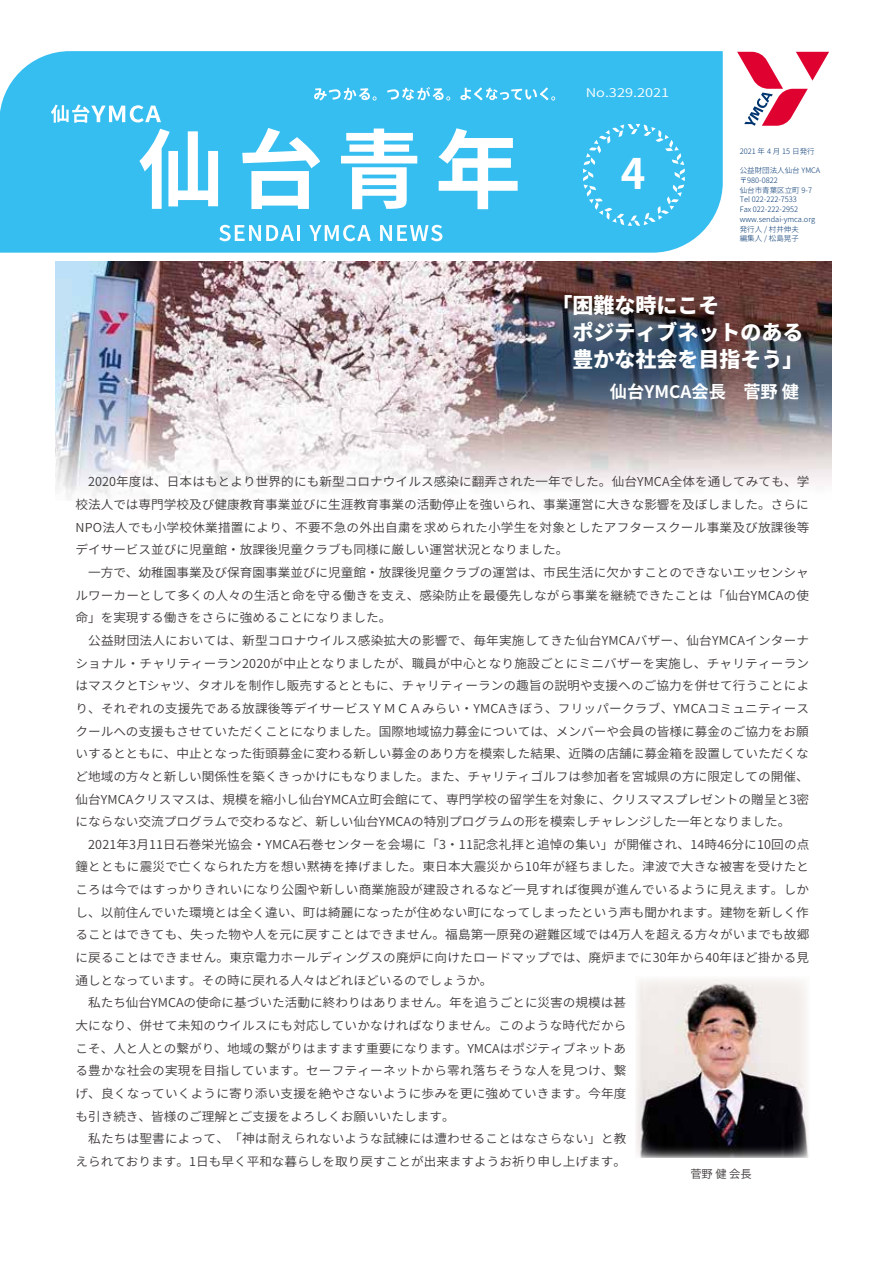
<style>
.page{position:relative;width:893px;height:1263px;background:#fff}
.page>*{position:absolute;margin:0;border:0;box-sizing:border-box;transform-origin:0 0}
.t1{font:700 42px "Source Han Sans JP";color:#fff}
.t2{font:800 21px/27px "Source Han Sans JP";color:#fff}
.t3{font:700 17.25px "Source Han Sans JP";color:#fff}
.t4{font:12.3px/22.6px "Source Han Sans JP";letter-spacing:.01em;color:#3e3a39}
.t5{font:12px "Source Han Sans JP";color:#fff;scale:1.22 1}
.t6{font:11.25px "Source Han Sans JP";color:#3e3a39}
.t7{font:300 7.5px/9.8px "Source Han Sans JP";color:#003570}
</style>
<div class="page">
<div style="left:0;top:51px;width:723px;height:202px;background:#37bef0"></div>
<svg style="left:139px;top:129px;width:79px;height:80px"></svg>
<svg style="left:242px;top:128px;width:78px;height:81px"></svg>
<svg style="left:341px;top:129px;width:76px;height:80px"></svg>
<svg style="left:438px;top:128px;width:80px;height:81px"></svg>
<svg style="left:314px;top:88px;width:63px;height:13px"></svg>
<svg style="left:387px;top:87px;width:63px;height:14px"></svg>
<svg style="left:460px;top:87px;width:95px;height:14px"></svg>
<svg style="left:737px;top:52px;width:92px;height:74px"></svg>
<svg style="left:51px;top:104px;width:110px;height:19px"></svg>
<svg style="left:219px;top:225px;width:75px;height:16px"></svg>
<hr style="left:297px;top:225px;width:3px;height:16px;background:#fff">
<svg style="left:309px;top:225px;width:62px;height:16px"></svg>
<svg style="left:380px;top:225px;width:62px;height:16px"></svg>
<svg style="left:583px;top:124px;width:102px;height:102px;background:#47c3f1"></svg>
<img style="left:56px;top:261px;width:775px;height:238px">
<img style="left:636px;top:979px;width:172px;height:179px">
<p class="t5" style="left:586px;top:86px;width:70px">No.329.2021</p>
<h1 class="t1" style="left:621px;top:150px;width:26px">4</h1>
<p class="t7" style="left:740px;top:146px;width:76px">2021 年 4 月 15 日発行</p>
<p class="t7" style="left:740px;top:166px;width:82px">公益財団法人仙台 YMCA〒980-0822<br>仙台市青葉区立町 9-7<br>Tel 022-222-7533<br>Fax 022-222-2952 www.sendai-ymca.org発行人 / 村井伸夫<br>編集人 / 松島晃子</p>
<h2 class="t2" style="left:551px;top:292px;width:253px">「困難な時にこそ<br>　ポジティブネットのある　豊かな社会を目指そう」</h2>
<h3 class="t3" style="left:610px;top:382px;width:191px">仙台YMCA会長　菅野 健</h3>
<p class="t4" style="left:75px;top:471px;width:735px">　2020年度は、日本はもとより世界的にも新型コロナウイルス感染に翻弄された一年でした。仙台YMCA全体を通してみても、学校法人では専門学校及び健康教育事業並びに生涯教育事業の活動停止を強いられ、事業運営に大きな影響を及ぼしました。さらにNPO法人でも小学校休業措置により、不要不急の外出自粛を求められた小学生を対象としたアフタースクール事業及び放課後等デイサービス並びに児童館・放課後児童クラブも同様に厳しい運営状況となりました。<br>　一方で、幼稚園事業及び保育園事業並びに児童館・放課後児童クラブの運営は、市民生活に欠かすことのできないエッセンシャルワーカーとして多くの人々の生活と命を守る働きを支え、感染防止を最優先しながら事業を継続できたことは「仙台YMCAの使命」を実現する働きをさらに強めることになりました。<br>　公益財団法人においては、新型コロナウイルス感染拡大の影響で、毎年実施してきた仙台YMCAバザー、仙台YMCAインターナショナル・チャリティーラン2020が中止となりましたが、職員が中心となり施設ごとにミニバザーを実施し、チャリティーランはマスクとTシャツ、タオルを制作し販売するとともに、チャリティーランの趣旨の説明や支援へのご協力を併せて行うことにより、それぞれの支援先である放課後等デイサービスＹＭＣＡみらい・YMCAきぼう、フリッパークラブ、YMCAコミュニティースクールへの支援もさせていただくことになりました。国際地域協力募金については、メンバーや会員の皆様に募金のご協力をお願いするとともに、中止となった街頭募金に変わる新しい募金のあり方を模索した結果、近隣の店舗に募金箱を設置していただくなど地域の方々と新しい関係性を築くきっかけにもなりました。また、チャリティゴルフは参加者を宮城県の方に限定しての開催、仙台YMCAクリスマスは、規模を縮小し仙台YMCA立町会館にて、専門学校の留学生を対象に、クリスマスプレゼントの贈呈と3密にならない交流プログラムで交わるなど、新しい仙台YMCAの特別プログラムの形を模索しチャレンジした一年となりました。　2021年3月11日石巻栄光協会・YMCA石巻センターを会場に「3・11記念礼拝と追悼の集い」が開催され、14時46分に10回の点鐘とともに震災で亡くなられた方を想い黙祷を捧げました。東日本大震災から10年が経ちました。津波で大きな被害を受けたところは今ではすっかりきれいになり公園や新しい商業施設が建設されるなど一見すれば復興が進んでいるように見えます。しかし、以前住んでいた環境とは全く違い、町は綺麗になったが住めない町になってしまったという声も聞かれます。建物を新しく作ることはできても、失った物や人を元に戻すことはできません。福島第一原発の避難区域では4万人を超える方々がいまでも故郷に戻ることはできません。東京電力ホールディングスの廃炉に向けたロードマップでは、廃炉までに30年から40年ほど掛かる見通しとなっています。その時に戻れる人々はどれほどいるのでしょうか。<br>　私たち仙台YMCAの使命に基づいた活動に終わりはありません。年を追うごとに災害の規模は甚<br>大になり、併せて未知のウイルスにも対応していかなければなりません。このような時代だから<br>こそ、人と人との繋がり、地域の繋がりはますます重要になります。YMCAはポジティブネットあ<br>る豊かな社会の実現を目指しています。セーフティーネットから零れ落ちそうな人を見つけ、繋<br>げ、良くなっていくように寄り添い支援を絶やさないように歩みを更に強めていきます。今年度<br>も引き続き、皆様のご理解とご支援をよろしくお願いいたします。<br>　私たちは聖書によって、「神は耐えられないような試練には遭わせることはなさらない」と教<br>えられております。1日も早く平和な暮らしを取り戻すことが出来ますようお祈り申し上げます。</p>
<p class="t6" style="left:690px;top:1167px;width:63px">菅野 健 会長</p>
</div>
